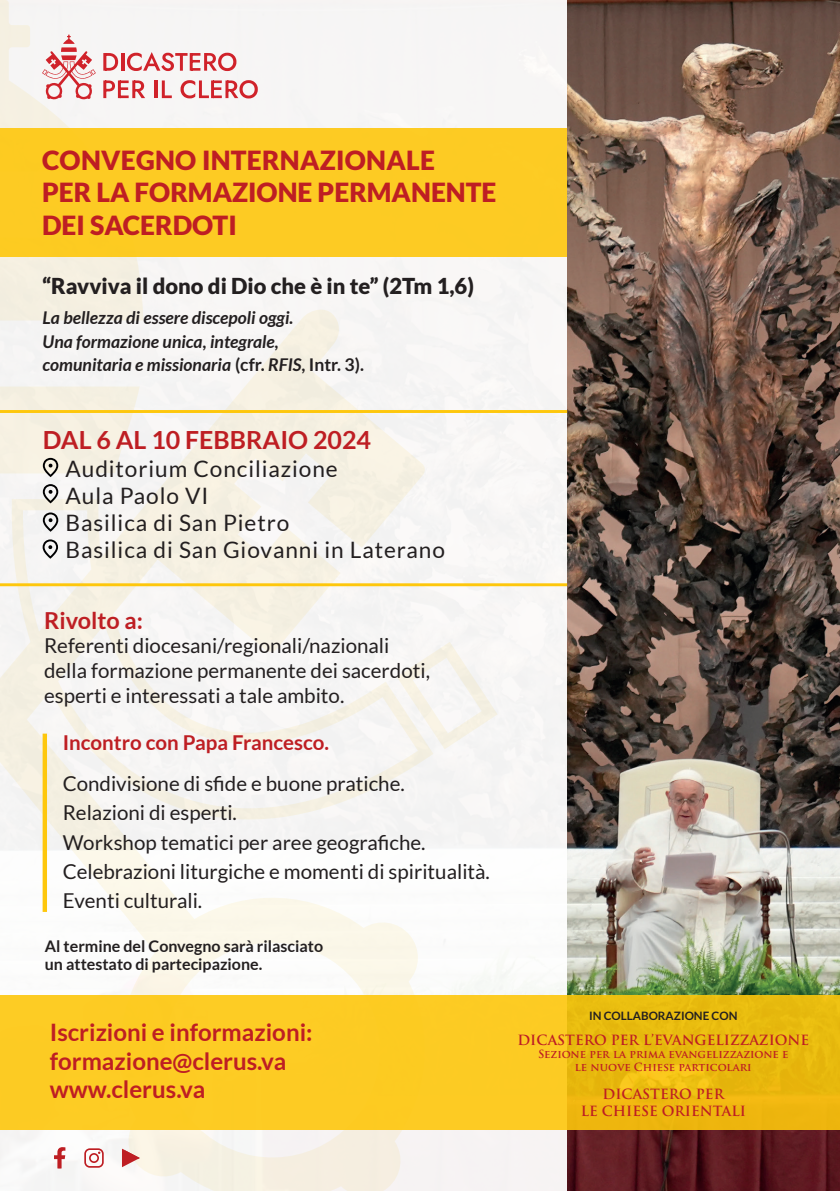
<style>
.page{position:relative;width:840px;height:1191px;background:#fff}
.page>*{position:absolute;margin:0;border:0;box-sizing:border-box;transform-origin:0 0}
.t1{font:900 26.4px/32.2px "Lato";color:#be1e23}
.t2{font:700 25px "Lato";color:#be1e23}
.t3{font:700 24px/28.2px "Lato";color:#be1e23}
.t4{font:700 23.4px "Lato";color:#be1e23}
.t5{font:22.6px/27.2px "Lato";letter-spacing:.04em;color:#231f20}
.t6{font:900 22px "Lato";color:#231f20}
.t7{font:20.4px/29.2px "Lato";color:#231f20}
.t8{font:700 20.4px "Lato";color:#be1e23}
.t9{font:italic 700 17.6px/23.4px "Lato";color:#231f20}
.t10{font:700 16px/18px "Lato";color:#231f20}
.t11{font:700 13.8px/16.4px "Trajan Pro";color:#be1e23;text-align:center}
.t12{font:700 11.6px "Lato";color:#231f20}
.t13{font:700 11px/13.2px "Trajan Pro";color:#be1e23;text-align:center}
.s1{font-style:normal}
</style>
<div class="page">
<img style="left:567px;top:0;width:272px;height:1191px">
<div style="left:0;top:0;width:567px;height:1191px;background:#f7f6f5"></div>
<div style="left:0;top:257px;width:143px;height:52px;background:#f5f0e1"></div>
<svg style="left:0;top:309px;width:434px;height:882px"></svg>
<svg style="left:396px;top:642px;width:101px;height:107px"></svg>
<div style="left:0;top:128px;width:567px;height:129px;background:#fdcb23"></div>
<svg style="left:0;top:0;width:258px;height:128px"></svg>
<hr style="left:0;top:410px;width:567px;height:3px;background:#fec70c">
<hr style="left:0;top:583px;width:567px;height:3px;background:#fec70c">
<hr style="left:43px;top:733px;width:4px;height:179px;background:#fec70c">
<div style="left:0;top:995px;width:839px;height:135px;background:linear-gradient(to right,#ffd12a,#ebba0f)"></div>
<svg style="left:54px;top:1147px;width:11px;height:21px"></svg>
<svg style="left:122px;top:1148px;width:18px;height:19px"></svg>
<svg style="left:84px;top:1148px;width:20px;height:19px"></svg>
<svg style="left:0;top:386px;width:139px;height:91px"></svg>
<svg style="left:43px;top:484px;width:15px;height:19px"></svg>
<svg style="left:43px;top:512px;width:15px;height:20px"></svg>
<svg style="left:43px;top:539px;width:15px;height:20px"></svg>
<p class="t1" style="left:42px;top:144px;width:455px">CONVEGNO INTERNAZIONALE<br>PER LA FORMAZIONE PERMANENTE<br>DEI SACERDOTI</p>
<p class="t6" style="left:42px;top:273px;width:433px">“Ravviva il dono di Dio che è in te” (2Tm 1,6)</p>
<p class="t9" style="left:43px;top:306px;width:323px">La bellezza di essere discepoli oggi.<br>Una formazione unica, integrale, comunitaria e missionaria <span class="s1">(cfr.</span> RFIS<span class="s1">, Intr. 3).</span></p>
<p class="t2" style="left:43px;top:426px;width:329px">DAL 6 AL 10 FEBBRAIO 2024</p>
<p class="t5" style="left:65px;top:455px;width:381px">Auditorium Conciliazione<br>Aula Paolo VI<br>Basilica di San Pietro<br>Basilica di San Giovanni in Laterano</p>
<p class="t4" style="left:44px;top:607px;width:100px">Rivolto a:</p>
<p class="t7" style="left:44px;top:633px;width:387px;line-height:24.6px">Referenti diocesani/regionali/nazionali della formazione permanente dei sacerdoti, esperti e interessati a tale ambito.</p>
<p class="t8" style="left:63px;top:731px;width:268px">Incontro con Papa Francesco.</p>
<p class="t7" style="left:63px;top:769px;width:428px">Condivisione di sfide e buone pratiche.<br>Relazioni di esperti.<br>Workshop tematici per aree geografiche.<br>Celebrazioni liturgiche e momenti di spiritualità.<br>Eventi culturali.</p>
<p class="t10" style="left:45px;top:936px;width:280px">Al termine del Convegno sarà rilasciato un attestato di partecipazione.</p>
<p class="t12" style="left:588px;top:1009px;width:150px">IN COLLABORAZIONE CON</p>
<p class="t3" style="left:50px;top:1018px;width:264px">Iscrizioni e informazioni: formazione@clerus.va www.clerus.va</p>
<p class="t11" style="left:517px;top:1032px;width:293px">DICASTERO PER L’EVANGELIZZAZIONE</p>
<p class="t13" style="left:537px;top:1047px;width:252px">Sezione per la prima evangelizzazione e le nuove Chiese particolari</p>
<p class="t11" style="left:580px;top:1086px;width:167px">DICASTERO PER<br>LE CHIESE ORIENTALI</p>
</div>
